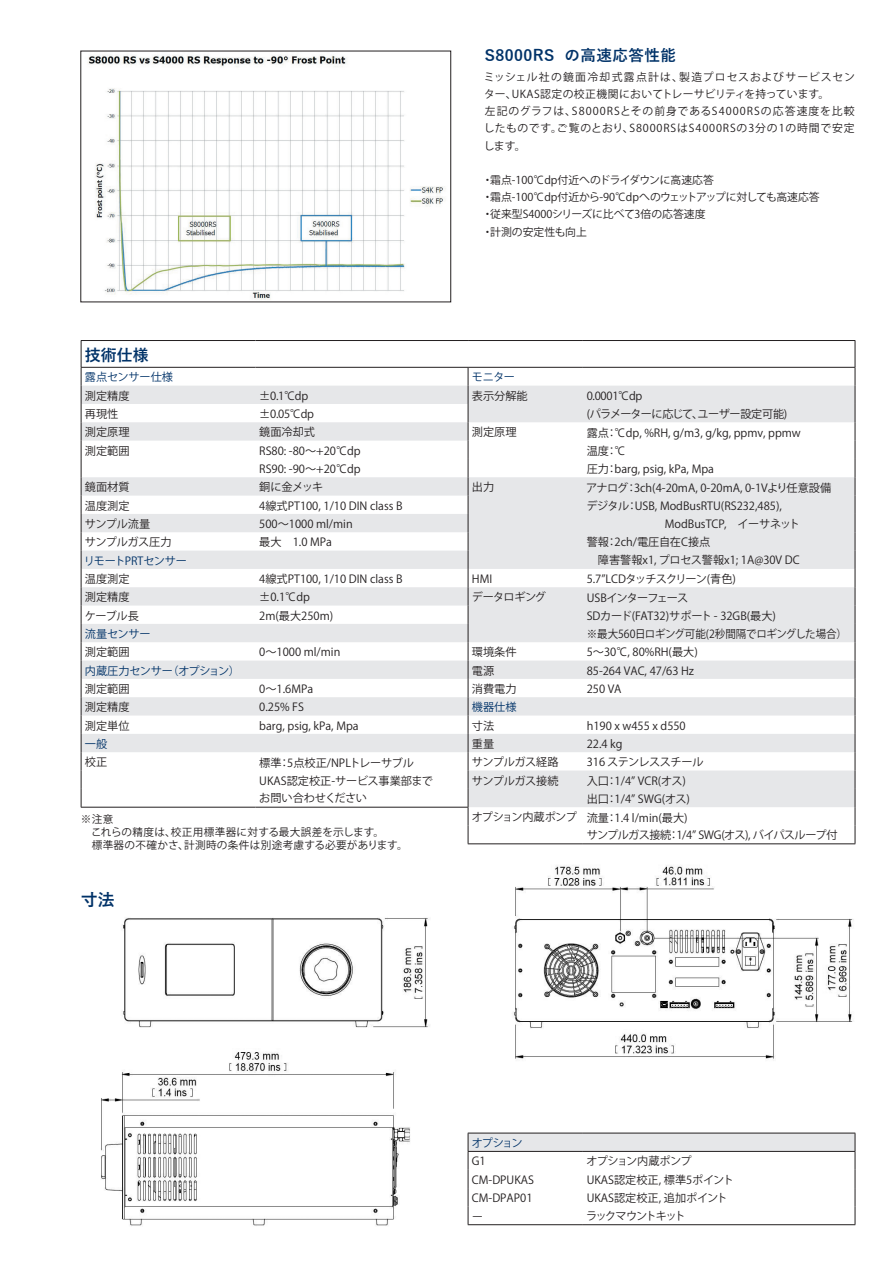
<style>
.page{position:relative;width:893px;height:1263px;background:#fff}
.page>*{position:absolute;margin:0;border:0;box-sizing:border-box;transform-origin:0 0}
.t1{font:700 16.95px "Yu Gothic";color:#003268}
.t2{font:700 15.9px "Yu Gothic";color:#003268}
.リード文{font:700 15.45px "Yu Gothic";letter-spacing:.03em;color:#003268}
.t3{font:11.1px "Koz Go Pr 6 N";color:#231f20}
.t4{font:11.1px "Koz Go Pr 6 N";letter-spacing:-.015em;color:#003268}
.t5{font:11.1px "Koz Go Pr 6 N";letter-spacing:-.055em;color:#231f20}
.t6{font:11.1px "Koz Go Pr 6 N";letter-spacing:-.04em;color:#231f20}
.t7{font:11.1px "Koz Go Pr 6 N";letter-spacing:-.02em;color:#231f20;scale:.94 1}
.t8{font:11.1px "Koz Go Pr 6 N";letter-spacing:-.03em;color:#231f20}
.t9{font:11.1px "Koz Go Pr 6 N";letter-spacing:-.05em;color:#231f20}
.t10{font:11.1px "Koz Go Pr 6 N";letter-spacing:-.06em;color:#231f20}
.t11{font:11.1px "Koz Go Pr 6 N";letter-spacing:-.08em;color:#231f20}
.t12{font:11.1px "Koz Go Pr 6 N";letter-spacing:-.1em;color:#231f20}
.t13{font:11.1px "Koz Go Pr 6 N";color:#231f20;scale:3 1}
.リード文-2{font:10.8px/17.2px "Koz Go Pr 6 N";color:#231f20;text-align:justify}
.リード文-3{font:10.8px/17.2px "Koz Go Pr 6 N";letter-spacing:.04em;color:#231f20}
.リード文-4{font:10.65px "Koz Go Pr 6 N";letter-spacing:.03em;color:#231f20}
</style>
<div class="page">
<img style="left:87px;top:55px;width:359px;height:245px">
<svg style="left:82px;top:386px;width:773px;height:421px;fill:#e6e7e9"></svg>
<svg style="left:468px;top:368px;width:1px;height:475px"></svg>
<hr style="left:81px;top:340px;width:174px;height:1px;background:#231f20">
<svg style="left:81px;top:341px;width:1px;height:466px"></svg>
<hr style="left:255px;top:340px;width:213px;height:1px;background:#231f20">
<hr style="left:468px;top:340px;width:115px;height:1px;background:#231f20">
<hr style="left:583px;top:340px;width:272px;height:1px;background:#231f20">
<svg style="left:855px;top:341px;width:1px;height:502px"></svg>
<hr style="left:81px;top:367px;width:174px;height:1px;background:#231f20">
<hr style="left:255px;top:367px;width:213px;height:1px;background:#231f20">
<hr style="left:468px;top:367px;width:115px;height:1px;background:#231f20">
<hr style="left:583px;top:367px;width:272px;height:1px;background:#231f20">
<hr style="left:468px;top:843px;width:115px;height:1px;background:#231f20">
<hr style="left:583px;top:843px;width:272px;height:1px;background:#231f20">
<hr style="left:255px;top:807px;width:213px;height:1px;background:#231f20">
<hr style="left:81px;top:807px;width:174px;height:1px;background:#231f20">
<img style="left:122px;top:918px;width:308px;height:110px">
<img style="left:513px;top:865px;width:341px;height:195px">
<img style="left:101px;top:1052px;width:309px;height:174px">
<hr style="left:468px;top:1224px;width:115px;height:1px;background:#231f20">
<hr style="left:583px;top:1224px;width:272px;height:1px;background:#231f20">
<svg style="left:468px;top:1133px;width:388px;height:91px"></svg>
<hr style="left:468px;top:1151px;width:115px;height:1px;background:#231f20">
<hr style="left:583px;top:1151px;width:272px;height:1px;background:#231f20">
<p class="リード文" style="left:485px;top:47px;width:193px">S8000RS の高速応答性能</p>
<p class="リード文-3" style="left:484px;top:68px;width:373px">ミッシェル社の鏡面冷却式露点計は、製造プロセスおよびサービスセンター、UKAS認定の校正機関においてトレーサビリティを持っています。</p>
<p class="リード文-2" style="left:484px;top:103px;width:372px">左記のグラフは、S8000RSとその前身であるS4000RSの応答速度を比較したものです。ご覧のとおり、S8000RSはS4000RSの3分の1の時間で安定します。</p>
<p class="リード文-2" style="left:482px;top:172px;width:233px">・霜点-100℃dp付近へのドライダウンに高速応答</p>
<p class="リード文-2" style="left:482px;top:189px;width:339px">・霜点-100℃dp付近から-90℃dpへのウェットアップに対しても高速応答</p>
<p class="リード文-2" style="left:482px;top:206px;width:225px">・従来型S4000シリーズに比べて3倍の応答速度</p>
<p class="リード文-2" style="left:482px;top:223px;width:106px">・計測の安定性も向上</p>
<p class="t2" style="left:85px;top:346px;width:65px">技術仕様</p>
<p class="t4" style="left:85px;top:371px;width:90px">露点センサー仕様</p>
<p class="t4" style="left:472px;top:371px;width:45px">モニター</p>
<p class="t3" style="left:85px;top:389px;width:46px">測定精度</p>
<p class="t3" style="left:259px;top:389px;width:50px">±0.1℃dp</p>
<p class="t3" style="left:472px;top:389px;width:57px">表示分解能</p>
<p class="t3" style="left:587px;top:389px;width:57px">0.0001℃dp</p>
<p class="t3" style="left:85px;top:408px;width:35px">再現性</p>
<p class="t3" style="left:259px;top:408px;width:56px">±0.05℃dp</p>
<p class="t6" style="left:587px;top:407px;width:202px">(パラメーターに応じて、ユーザー設定可能)</p>
<p class="t3" style="left:85px;top:426px;width:46px">測定原理</p>
<p class="t3" style="left:259px;top:426px;width:57px">鏡面冷却式</p>
<p class="t3" style="left:472px;top:426px;width:46px">測定原理</p>
<p class="t3" style="left:587px;top:426px;width:216px">露点：℃dp, %RH, g/m3, g/kg, ppmv, ppmw</p>
<p class="t3" style="left:587px;top:444px;width:41px">温度：℃</p>
<p class="t3" style="left:587px;top:462px;width:129px">圧力：barg, psig, kPa, Mpa</p>
<p class="t3" style="left:85px;top:444px;width:46px">測定範囲</p>
<p class="t3" style="left:259px;top:445px;width:103px">RS80: -80〜+20℃dp</p>
<p class="t3" style="left:259px;top:462px;width:103px">RS90: -90〜+20℃dp</p>
<p class="t3" style="left:85px;top:481px;width:46px">鏡面材質</p>
<p class="t3" style="left:259px;top:481px;width:65px">銅に金メッキ</p>
<p class="t3" style="left:472px;top:481px;width:24px">出力</p>
<p class="t3" style="left:586px;top:482px;width:246px">アナログ：3ch(4-20mA, 0-20mA, 0-1Vより任意設備</p>
<p class="t3" style="left:586px;top:500px;width:197px">デジタル：USB, ModBusRTU(RS232,485),</p>
<p class="t3" style="left:587px;top:518px;width:215px">　　　　　　　ModBusTCP,　イーサネット</p>
<p class="t3" style="left:587px;top:535px;width:125px">警報：2ch/電圧自在C接点</p>
<p class="t3" style="left:587px;top:553px;width:215px">　障害警報x1, プロセス警報x1; 1A@30V DC</p>
<p class="t3" style="left:85px;top:499px;width:46px">温度測定</p>
<p class="t3" style="left:259px;top:499px;width:145px">4線式PT100, 1/10 DIN class B</p>
<p class="t3" style="left:85px;top:518px;width:67px">サンプル流量</p>
<p class="t3" style="left:259px;top:518px;width:95px">500〜1000 ml/min</p>
<p class="t8" style="left:85px;top:536px;width:88px">サンプルガス圧力</p>
<p class="t3" style="left:259px;top:536px;width:74px">最大　1.0 MPa</p>
<p class="t4" style="left:84px;top:554px;width:105px">リモートPRTセンサー</p>
<p class="t3" style="left:85px;top:573px;width:46px">温度測定</p>
<p class="t3" style="left:259px;top:573px;width:145px">4線式PT100, 1/10 DIN class B</p>
<p class="t3" style="left:472px;top:573px;width:22px">HMI</p>
<p class="t10" style="left:587px;top:573px;width:151px">5.7”LCDタッチスクリーン(青色)</p>
<p class="t3" style="left:85px;top:591px;width:46px">測定精度</p>
<p class="t3" style="left:259px;top:591px;width:52px">±0.1℃dp</p>
<p class="t5" style="left:472px;top:591px;width:76px">データロギング</p>
<p class="t11" style="left:587px;top:591px;width:103px">USBインターフェース</p>
<p class="t3" style="left:587px;top:609px;width:191px">SDカード(FAT32)サポート - 32GB(最大)</p>
<p class="t7" style="left:587px;top:627px;width:278px">※最大560日ロギング可能(2秒間隔でロギングした場合）</p>
<p class="t3" style="left:85px;top:609px;width:56px">ケーブル長</p>
<p class="t3" style="left:259px;top:609px;width:75px">2m(最大250m)</p>
<p class="t4" style="left:85px;top:628px;width:67px">流量センサー</p>
<p class="t3" style="left:85px;top:646px;width:46px">測定範囲</p>
<p class="t3" style="left:259px;top:646px;width:83px">0〜1000 ml/min</p>
<p class="t3" style="left:472px;top:646px;width:46px">環境条件</p>
<p class="t3" style="left:587px;top:646px;width:113px">5〜30℃, 80%RH(最大)</p>
<p class="t4" style="left:85px;top:664px;width:157px">内蔵圧力センサー（オプション）</p>
<p class="t3" style="left:472px;top:664px;width:24px">電源</p>
<p class="t3" style="left:587px;top:664px;width:109px">85-264 VAC, 47/63 Hz</p>
<p class="t3" style="left:85px;top:683px;width:46px">測定範囲</p>
<p class="t3" style="left:259px;top:683px;width:55px">0〜1.6MPa</p>
<p class="t3" style="left:472px;top:683px;width:46px">消費電力</p>
<p class="t3" style="left:587px;top:683px;width:36px">250 VA</p>
<p class="t3" style="left:85px;top:701px;width:46px">測定精度</p>
<p class="t3" style="left:259px;top:701px;width:46px">0.25% FS</p>
<p class="t4" style="left:472px;top:701px;width:46px">機器仕様</p>
<p class="t3" style="left:85px;top:719px;width:46px">測定単位</p>
<p class="t3" style="left:259px;top:719px;width:101px">barg, psig, kPa, Mpa</p>
<p class="t3" style="left:472px;top:719px;width:24px">寸法</p>
<p class="t3" style="left:587px;top:719px;width:101px">h190 x w455 x d550</p>
<p class="t4" style="left:85px;top:738px;width:24px">一般</p>
<p class="t3" style="left:472px;top:738px;width:24px">重量</p>
<p class="t3" style="left:587px;top:738px;width:37px">22.4 kg</p>
<p class="t3" style="left:85px;top:756px;width:24px">校正</p>
<p class="t3" style="left:259px;top:756px;width:156px">標準：5点校正/NPLトレーサブル</p>
<p class="t3" style="left:259px;top:774px;width:175px">UKAS認定校正-サービス事業部まで</p>
<p class="t3" style="left:259px;top:792px;width:109px">お問い合わせください</p>
<p class="t8" style="left:472px;top:756px;width:88px">サンプルガス経路</p>
<p class="t6" style="left:587px;top:756px;width:118px">316 ステンレススチール</p>
<p class="t8" style="left:472px;top:774px;width:88px">サンプルガス接続</p>
<p class="t3" style="left:587px;top:774px;width:101px">入口：1/4” VCR(オス)</p>
<p class="t3" style="left:587px;top:792px;width:105px">出口：1/4” SWG(オス)</p>
<p class="t9" style="left:472px;top:811px;width:107px">オプション内蔵ポンプ</p>
<p class="t3" style="left:587px;top:811px;width:103px">流量：1.4 l/min(最大)</p>
<p class="t5" style="left:587px;top:829px;width:252px">サンプルガス接続：1/4” SWG(オス), バイパスループ付</p>
<p class="リード文-4" style="left:81px;top:813px;width:34px">※注意</p>
<p class="リード文-4" style="left:81px;top:826px;width:305px">　これらの精度は、校正用標準器に対する最大誤差を示します。</p>
<p class="リード文-4" style="left:81px;top:839px;width:328px">　標準器の不確かさ、計測時の条件は別途考慮する必要があります。</p>
<p class="t1" style="left:81px;top:891px;width:36px">寸法</p>
<p class="t4" style="left:472px;top:1137px;width:52px">オプション</p>
<p class="t3" style="left:472px;top:1155px;width:15px">G1</p>
<p class="t9" style="left:586px;top:1155px;width:107px">オプション内蔵ポンプ</p>
<p class="t3" style="left:472px;top:1173px;width:64px">CM-DPUKAS</p>
<p class="t3" style="left:587px;top:1173px;width:149px">UKAS認定校正, 標準5ポイント</p>
<p class="t3" style="left:472px;top:1192px;width:62px">CM-DPAP01</p>
<p class="t3" style="left:587px;top:1192px;width:142px">UKAS認定校正, 追加ポイント</p>
<p class="t13" style="left:472px;top:1210px;width:5px">-</p>
<p class="t12" style="left:586px;top:1210px;width:101px">ラックマウントキット</p>
</div>
